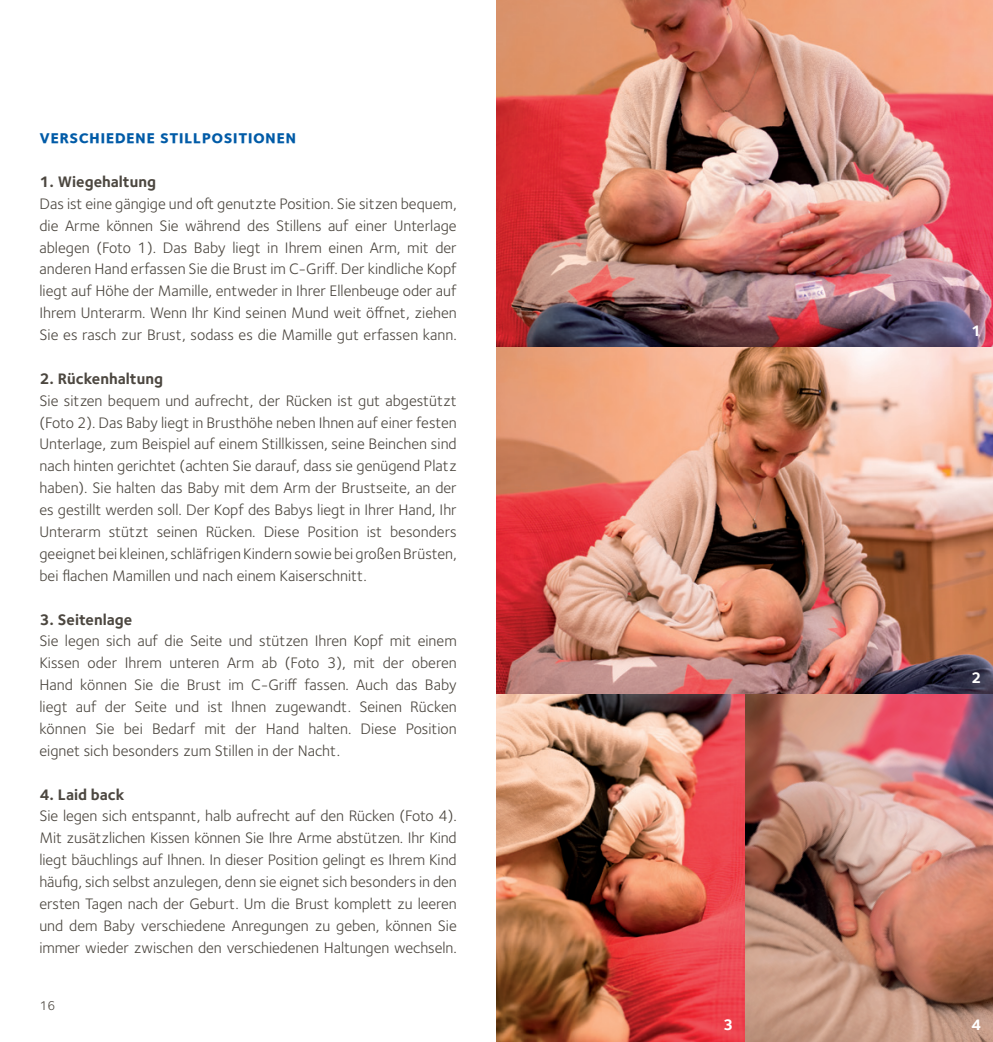
<style>
.page{position:relative;width:993px;height:1042px;background:#fff}
.page>*{position:absolute;margin:0;border:0;box-sizing:border-box;transform-origin:0 0}
.t1{font:18.38px "Foundry Sterling Bold Expert";letter-spacing:.02em;color:#015ba7}
.t2{font:15.75px/21.9px "Foundry Sterling OT2";color:#4c4740;text-align:justify}
.t3{font:700 15.75px "Foundry Sterling OT2";color:#4c4740}
.t4{font:700 15.75px "Foundry Sterling OT2";color:#fff}
.t5{font:13.12px "Foundry Sterling OT2";color:#4c4740}
</style>
<div class="page">
<img style="left:496px;top:0;width:496px;height:1042px">
<img style="left:744px;top:694px;width:248px;height:348px">
<p class="t1" style="left:39px;top:126px;width:258px">verschiedene stillpositionen</p>
<p class="t3" style="left:39px;top:169px;width:118px">1. Wiegehaltung</p>
<p class="t2" style="left:39px;top:191px;width:418px">Das ist eine gängige und oft genutzte Position. Sie sitzen bequem, die Arme können Sie während des Stillens auf einer Unterlage ablegen (Foto 1). Das Baby liegt in Ihrem einen Arm, mit der anderen Hand erfassen Sie die Brust im C-Griff. Der kindliche Kopf liegt auf Höhe der Mamille, entweder in Ihrer Ellenbeuge oder auf Ihrem Unterarm. Wenn Ihr Kind seinen Mund weit öffnet, ziehen Sie es rasch zur Brust, sodass es die Mamille gut erfassen kann.</p>
<p class="t3" style="left:39px;top:366px;width:125px">2. Rückenhaltung</p>
<p class="t2" style="left:39px;top:388px;width:418px">Sie sitzen bequem und aufrecht, der Rücken ist gut abgestützt (Foto 2). Das Baby liegt in Brusthöhe neben Ihnen auf einer festen Unterlage, zum Beispiel auf einem Stillkissen, seine Beinchen sind nach hinten gerichtet (achten Sie darauf, dass sie genügend Platz haben). Sie halten das Baby mit dem Arm der Brustseite, an der es gestillt werden soll. Der Kopf des Babys liegt in Ihrer Hand, Ihr Unterarm stützt seinen Rücken. Diese Position ist besonders geeignet bei kleinen, schläfrigen Kindern sowie bei großen Brüsten, bei flachen Mamillen und nach einem Kaiserschnitt.</p>
<p class="t3" style="left:39px;top:606px;width:94px">3. Seitenlage</p>
<p class="t2" style="left:39px;top:629px;width:418px">Sie legen sich auf die Seite und stützen Ihren Kopf mit einem Kissen oder Ihrem unteren Arm ab (Foto 3), mit der oberen Hand können Sie die Brust im C-Griff fassen. Auch das Baby liegt auf der Seite und ist Ihnen zugewandt. Seinen Rücken können Sie bei Bedarf mit der Hand halten. Diese Position eignet sich besonders zum Stillen in der Nacht.</p>
<p class="t3" style="left:39px;top:781px;width:86px">4. Laid back</p>
<p class="t2" style="left:39px;top:804px;width:418px">Sie legen sich entspannt, halb aufrecht auf den Rücken (Foto 4).<br>Mit zusätzlichen Kissen können Sie Ihre Arme abstützen. Ihr Kind liegt bäuchlings auf Ihnen. In dieser Position gelingt es Ihrem Kind häufig, sich selbst anzulegen, denn sie eignet sich besonders in den ersten Tagen nach der Geburt. Um die Brust komplett zu leeren und dem Baby verschiedene Anregungen zu geben, können Sie immer wieder zwischen den verschiedenen Haltungen wechseln.</p>
<p class="t5" style="left:40px;top:996px;width:17px">16</p>
<p class="t4" style="left:970px;top:318px;width:12px">1</p>
<p class="t4" style="left:970px;top:665px;width:12px">2</p>
<p class="t4" style="left:722px;top:1012px;width:12px">3</p>
<p class="t4" style="left:970px;top:1012px;width:12px">4</p>
</div>
